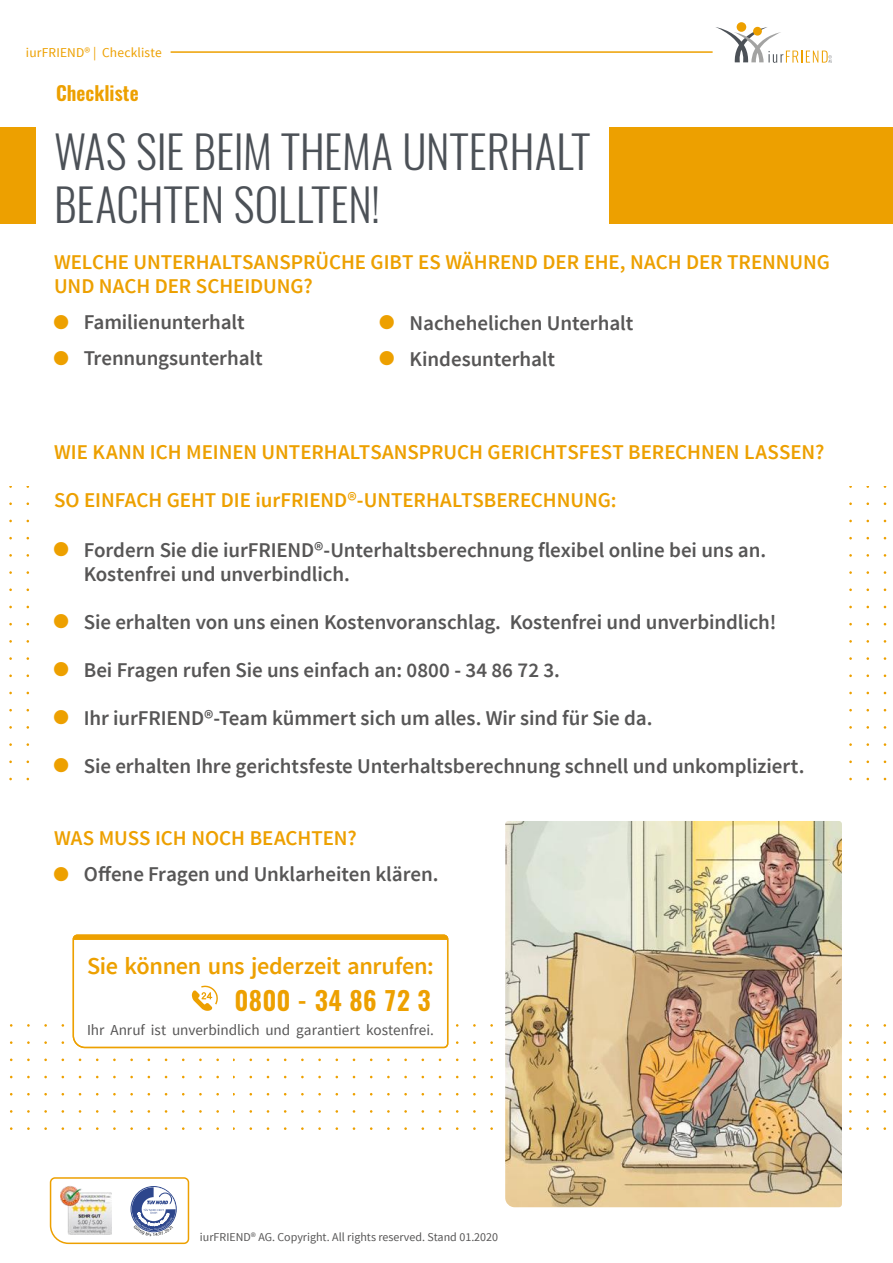
<style>
.page{position:relative;width:893px;height:1263px;background:#fff}
.page>*{position:absolute;margin:0;border:0;box-sizing:border-box;transform-origin:0 0}
.t1{font:300 45px/52.5px "Oswald";color:#4c5157}
.t2{font:600 25.8px "Oswald";letter-spacing:.02em;color:#eda000}
.t3{font:600 24.3px "Source Sans Pro";letter-spacing:-.015em;color:#eda000}
.t4{font:600 21px/36px "Source Sans Pro";letter-spacing:-.005em;color:#575656}
.t5{font:600 21px/24px "Source Sans Pro";color:#eda000}
.t6{font:600 19.5px "Oswald";color:#eda000}
.t7{font:15.3px "Source Sans Pro";letter-spacing:-.005em;color:#575656}
.t8{font:13.5px "Source Sans Pro";letter-spacing:.01em;color:#eda000}
.t9{font:12px "Source Sans Pro";color:#575656}
</style>
<div class="page">
<div style="left:609px;top:127px;width:284px;height:96px;background:#eda000"></div>
<div style="left:0;top:127px;width:36px;height:96px;background:#eda000"></div>
<hr style="left:171px;top:51px;width:542px;height:2px;background:#eda000">
<div style="left:737px;top:22px;width:9px;height:10px;background:#eda000;border-radius:50%"></div>
<svg style="left:716px;top:27px;width:116px;height:36px"></svg>
<svg style="left:72px;top:934px;width:377px;height:115px"></svg>
<img style="left:505px;top:821px;width:337px;height:386px">
<svg style="left:49px;top:1177px;width:141px;height:68px"></svg>
<p class="t8" style="left:26px;top:44px;width:137px">iurFRIEND® | Checkliste</p>
<p class="t6" style="left:56px;top:79px;width:84px">Checkliste</p>
<h1 class="t1" style="left:54px;top:126px;width:537px">WAS SIE BEIM THEMA UNTERHALT<br>BEACHTEN SOLLTEN!</h1>
<p class="t5" style="left:54px;top:251px;width:777px">WELCHE UNTERHALTSANSPRÜCHE GIBT ES WÄHREND DER EHE, NACH DER TRENNUNG<br>UND NACH DER SCHEIDUNG?</p>
<p class="t4" style="left:84px;top:305px;width:180px">Familienunterhalt<br>Trennungsunterhalt</p>
<p class="t4" style="left:410px;top:305px;width:225px">Nachehelichen Unterhalt<br>Kindesunterhalt</p>
<p class="t5" style="left:54px;top:441px;width:772px">WIE KANN ICH MEINEN UNTERHALTSANSPRUCH GERICHTSFEST BERECHNEN LASSEN?</p>
<p class="t5" style="left:54px;top:489px;width:564px">SO EINFACH GEHT DIE iurFRIEND®-UNTERHALTSBERECHNUNG:</p>
<p class="t4" style="left:84px;top:538px;width:684px;line-height:24px">Fordern Sie die iurFRIEND®️-Unterhaltsberechnung flexibel online bei uns an.<br>Kostenfrei und unverbindlich.</p>
<p class="t4" style="left:84px;top:604px;width:694px">Sie erhalten von uns einen Kostenvoranschlag. Kostenfrei und unverbindlich!</p>
<p class="t4" style="left:84px;top:652px;width:478px">Bei Fragen rufen Sie uns einfach an: 0800 - 34 86 72 3.</p>
<p class="t4" style="left:84px;top:700px;width:570px">Ihr iurFRIEND®️-Team kümmert sich um alles. Wir sind für Sie da.</p>
<p class="t4" style="left:84px;top:748px;width:722px">Sie erhalten Ihre gerichtsfeste Unterhaltsberechnung schnell und unkompliziert.</p>
<p class="t5" style="left:54px;top:827px;width:304px">WAS MUSS ICH NOCH BEACHTEN?</p>
<p class="t4" style="left:84px;top:857px;width:356px">Offene Fragen und Unklarheiten klären.</p>
<p class="t3" style="left:87px;top:951px;width:348px">Sie können uns jederzeit anrufen:</p>
<p class="t2" style="left:235px;top:982px;width:197px">0800 - 34 86 72 3</p>
<p class="t7" style="left:87px;top:1020px;width:348px">Ihr Anruf ist unverbindlich und garantiert kostenfrei.</p>
<p class="t9" style="left:200px;top:1229px;width:300px">iurFRIEND® AG. Copyright. All rights reserved. Stand 01.2020</p>
</div>
